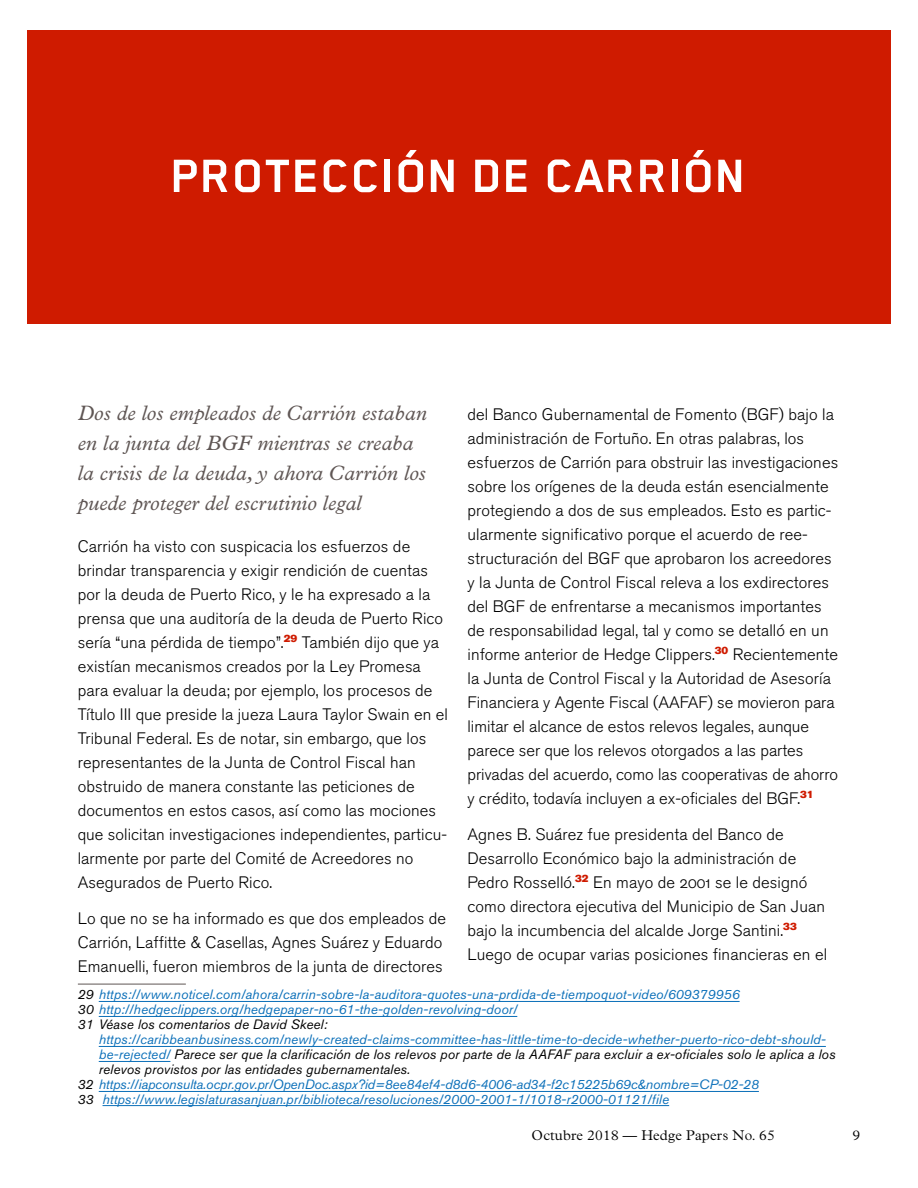
<style>
.page{position:relative;width:918px;height:1188px;background:#fff}
.page>*{position:absolute;margin:0;border:0;box-sizing:border-box;transform-origin:0 0}
.t1{font:700 54px "Blender Pro";letter-spacing:.01em;color:#fff}
.t2{font:italic 21px/30px "Plantin MT Pro";letter-spacing:.005em;color:#5f5654}
.t3{font:16.5px/24px "Akzidenz Grotesk BQ Light Os F";letter-spacing:.005em;color:#000}
.t4{font:300 14.25px "Plantin MT Pro";letter-spacing:.01em;color:#000}
.t5{font:italic 13.5px/15px "Akzidenz Grotesk BQ";letter-spacing:.01em;color:#0c70b9}
.t6{font:italic 13.5px "Akzidenz Grotesk BQ";letter-spacing:.01em;color:#000}
.t7{font:italic 13.5px "Akzidenz Grotesk BQ";letter-spacing:-.01em;color:#0c70b9}
.s1{color:#000}
.s2{color:#0c70b9}
</style>
<div class="page">
<hr style="left:78px;top:984px;width:108px;height:1px;background:#5f5654">
<hr style="left:99px;top:1001px;width:641px;height:1px;background:#0c70b9">
<hr style="left:99px;top:1016px;width:418px;height:1px;background:#0c70b9">
<hr style="left:99px;top:1046px;width:727px;height:1px;background:#0c70b9">
<hr style="left:99px;top:1061px;width:71px;height:1px;background:#0c70b9">
<hr style="left:99px;top:1091px;width:660px;height:1px;background:#0c70b9">
<hr style="left:103px;top:1105px;width:566px;height:1px;background:#0c70b9">
<div style="left:27px;top:30px;width:864px;height:294px;background:#cf1b00"></div>
<h1 class="t1" style="left:171px;top:146px;width:577px">PROTECCIÓN DE CARRIÓN</h1>
<p class="t2" style="left:78px;top:398px;width:351px">Dos de los empleados de Carrión estaban en la junta del BGF mientras se creaba la crisis de la deuda, y ahora Carrión los puede proteger del escrutinio legal</p>
<p class="t3" style="left:78px;top:535px;width:372px">Carrión ha visto con suspicacia los esfuerzos de brindar transparencia y exigir rendición de cuentas por la deuda de Puerto Rico, y le ha expresado a la prensa que una auditoría de la deuda de Puerto Rico sería “una pérdida de tiempo”.<sup>29</sup> También dijo que ya existían mecanismos creados por la Ley Promesa para evaluar la deuda; por ejemplo, los procesos de Título III que preside la jueza Laura Taylor Swain en el Tribunal Federal. Es de notar, sin embargo, que los representantes de la Junta de Control Fiscal han obstruido de manera constante las peticiones de documentos en estos casos, así como las mociones que solicitan investigaciones independientes, particu&shy;larmente por parte del Comité de Acreedores no Asegurados de Puerto Rico.</p>
<p class="t3" style="left:78px;top:907px;width:370px">Lo que no se ha informado es que dos empleados de<br>Carrión, Laffitte &amp; Casellas, Agnes Suárez y Eduardo<br>Emanuelli, fueron miembros de la junta de directores</p>
<p class="t5" style="left:78px;top:987px;width:663px"><span class="s1">29</span> https://www.noticel.com/ahora/carrin-sobre-la-auditora-quotes-una-prdida-de-tiempoquot-video/609379956<br><span class="s1">30</span> http://hedgeclippers.org/hedgepaper-no-61-the-golden-revolving-door/<br><span class="s1">31 Véase los comentarios de David Skeel:</span></p>
<p class="t5" style="left:99px;top:1032px;width:729px">https://caribbeanbusiness.com/newly-created-claims-committee-has-little-time-to-decide-whether-puerto-rico-debt-should-</p>
<p class="t6" style="left:99px;top:1046px;width:738px"><span class="s2">be-rejected/</span> Parece ser que la clarificación de los relevos por parte de la AAFAF para excluir a ex-oficiales solo le aplica a los</p>
<p class="t6" style="left:99px;top:1061px;width:313px">relevos provistos por las entidades gubernamentales.</p>
<p class="t7" style="left:78px;top:1076px;width:683px"><span class="s1">32</span> https://iapconsulta.ocpr.gov.pr/OpenDoc.aspx?id=8ee84ef4-d8d6-4006-ad34-f2c15225b69c&amp;nombre=CP-02-28</p>
<p class="t5" style="left:78px;top:1092px;width:593px"><span class="s1">33</span> https://www.legislaturasanjuan.pr/biblioteca/resoluciones/2000-2001-1/1018-r2000-01121/file</p>
<p class="t3" style="left:467px;top:403px;width:372px">del Banco Gubernamental de Fomento (BGF) bajo la administración de Fortuño. En otras palabras, los esfuerzos de Carrión para obstruir las investigaciones sobre los orígenes de la deuda están esencialmente protegiendo a dos de sus empleados. Esto es partic&shy;ularmente significativo porque el acuerdo de ree&shy;structuración del BGF que aprobaron los acreedores y la Junta de Control Fiscal releva a los exdirectores del BGF de enfrentarse a mecanismos importantes de responsabilidad legal, tal y como se detalló en un informe anterior de Hedge Clippers.<sup>30</sup> Recientemente la Junta de Control Fiscal y la Autoridad de Asesoría Financiera y Agente Fiscal (AAFAF) se movieron para limitar el alcance de estos relevos legales, aunque parece ser que los relevos otorgados a las partes privadas del acuerdo, como las cooperativas de ahorro y crédito, todavía incluyen a ex-oficiales del BGF.<sup>31</sup></p>
<p class="t3" style="left:468px;top:823px;width:361px">Agnes B. Suárez fue presidenta del Banco de Desarrollo Económico bajo la administración de Pedro Rosselló.<sup>32</sup> En mayo de 2001 se le designó como directora ejecutiva del Municipio de San Juan bajo la incumbencia del alcalde Jorge Santini.<sup>33<br></sup>Luego de ocupar varias posiciones financieras en el</p>
<p class="t4" style="left:532px;top:1127px;width:245px">Octubre 2018 — Hedge Papers No. 65</p>
<p class="t4" style="left:852px;top:1127px;width:9px">9</p>
</div>
